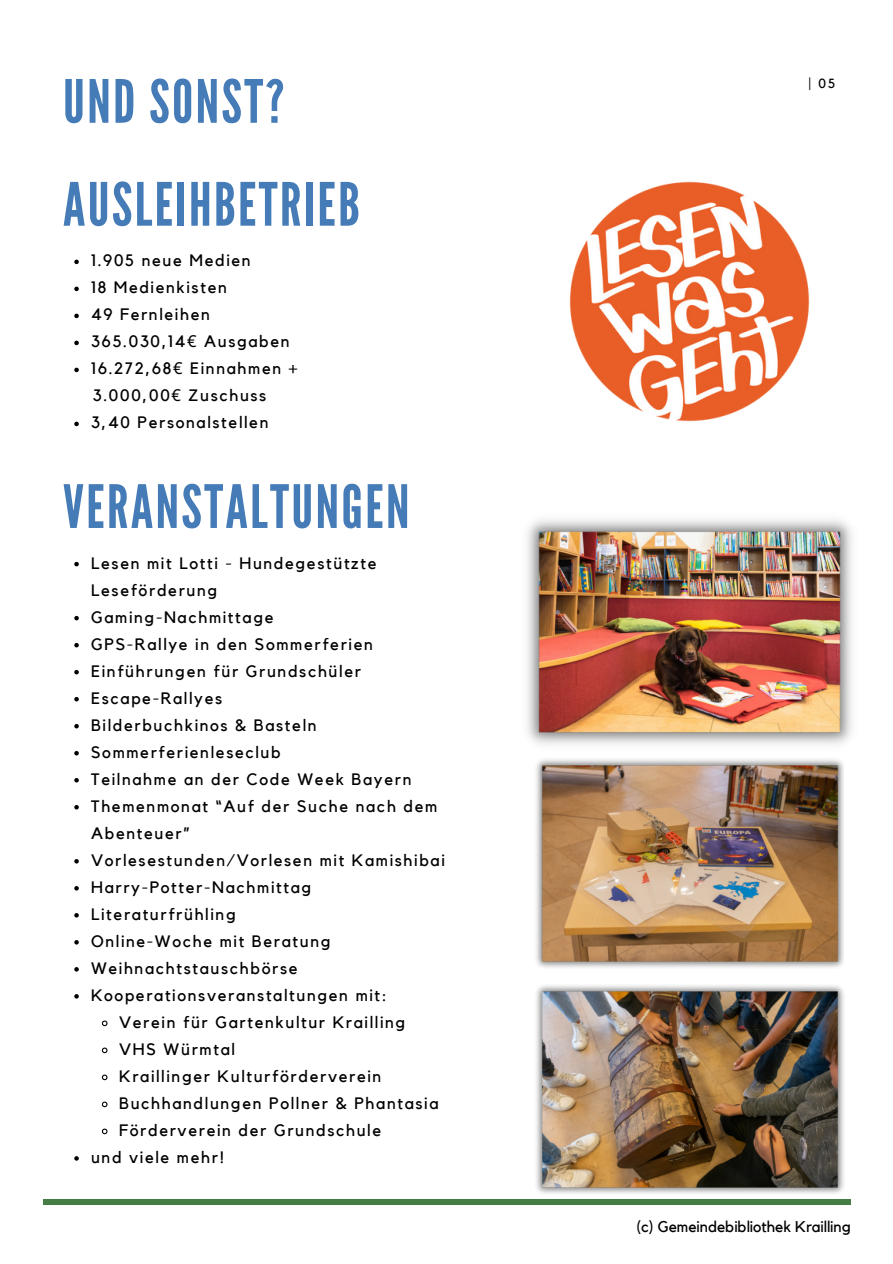
<style>
.page{position:relative;width:893px;height:1264px;background:#fff}
.page>*{position:absolute;margin:0;border:0;box-sizing:border-box;transform-origin:0 0}
.t1{font:59.55px "League Gothic";letter-spacing:.04em;color:#457bb6}
.t2{font:16.5px/27px "Kollektif";letter-spacing:.1em;color:#000}
.t3{font:15.45px "Kollektif";color:#000}
.t4{font:13.2px "Kollektif";color:#000}
.s1{font-family:"Noto Sans"}
</style>
<div class="page">
<div style="left:43px;top:1199px;width:808px;height:5px;background:#467d44"></div>
<img style="left:527px;top:519px;width:325px;height:226px">
<img style="left:536px;top:759px;width:307px;height:209px">
<img style="left:569px;top:181px;width:241px;height:241px">
<svg style="left:74px;top:259px;width:5px;height:5px"></svg>
<svg style="left:74px;top:286px;width:5px;height:5px"></svg>
<svg style="left:74px;top:313px;width:5px;height:5px"></svg>
<svg style="left:74px;top:340px;width:5px;height:5px"></svg>
<svg style="left:74px;top:367px;width:5px;height:5px"></svg>
<svg style="left:74px;top:421px;width:5px;height:5px"></svg>
<svg style="left:74px;top:562px;width:5px;height:4px"></svg>
<svg style="left:74px;top:616px;width:5px;height:4px"></svg>
<svg style="left:74px;top:643px;width:5px;height:4px"></svg>
<svg style="left:74px;top:670px;width:5px;height:4px"></svg>
<svg style="left:74px;top:697px;width:5px;height:4px"></svg>
<svg style="left:74px;top:724px;width:5px;height:4px"></svg>
<svg style="left:74px;top:751px;width:5px;height:4px"></svg>
<svg style="left:74px;top:778px;width:5px;height:4px"></svg>
<svg style="left:74px;top:805px;width:5px;height:4px"></svg>
<svg style="left:74px;top:859px;width:5px;height:4px"></svg>
<svg style="left:74px;top:886px;width:5px;height:4px"></svg>
<svg style="left:74px;top:913px;width:5px;height:4px"></svg>
<svg style="left:74px;top:940px;width:5px;height:4px"></svg>
<svg style="left:74px;top:967px;width:5px;height:4px"></svg>
<svg style="left:74px;top:994px;width:5px;height:4px"></svg>
<svg style="left:101px;top:1020px;width:7px;height:7px"></svg>
<svg style="left:101px;top:1047px;width:7px;height:7px"></svg>
<svg style="left:101px;top:1074px;width:7px;height:7px"></svg>
<svg style="left:101px;top:1101px;width:7px;height:7px"></svg>
<svg style="left:101px;top:1128px;width:7px;height:7px"></svg>
<svg style="left:74px;top:1156px;width:5px;height:4px"></svg>
<img style="left:536px;top:985px;width:308px;height:209px">
<h1 class="t1" style="left:63px;top:66px;width:223px">UND SONST?</h1>
<p class="t4" style="left:808px;top:76px;width:28px">| 05</p>
<h1 class="t1" style="left:63px;top:169px;width:298px">AUSLEIHBETRIEB</h1>
<p class="t2" style="left:91px;top:247px;width:208px">1.905 neue Medien<br>18 Medienkisten<br>49 Fernleihen<br>365.030,14<span class="s1">€</span> Ausgaben<br>16.272,68<span class="s1">€</span> Einnahmen +<br>3.000,00<span class="s1">€</span> Zuschuss<br>3,40 Personalstellen</p>
<h1 class="t1" style="left:63px;top:471px;width:348px">VERANSTALTUNGEN</h1>
<p class="t2" style="left:91px;top:549px;width:287px">Lesen mit Lotti - Hundegestützte</p>
<p class="t2" style="left:91px;top:576px;width:128px">Leseförderung</p>
<p class="t2" style="left:91px;top:603px;width:184px">Gaming-Nachmittage</p>
<p class="t2" style="left:91px;top:630px;width:283px">GPS-Rallye in den Sommerferien</p>
<p class="t2" style="left:91px;top:657px;width:271px">Einführungen für Grundschüler</p>
<p class="t2" style="left:91px;top:684px;width:133px">Escape-Rallyes</p>
<p class="t2" style="left:91px;top:711px;width:227px">Bilderbuchkinos &amp; Basteln</p>
<p class="t2" style="left:91px;top:738px;width:191px">Sommerferienleseclub</p>
<p class="t2" style="left:91px;top:765px;width:322px">Teilnahme an der Code Week Bayern</p>
<p class="t2" style="left:91px;top:792px;width:348px">Themenmonat “Auf der Suche nach dem</p>
<p class="t2" style="left:91px;top:819px;width:100px">Abenteuer”</p>
<p class="t2" style="left:91px;top:846px;width:355px">Vorlesestunden/Vorlesen mit Kamishibai</p>
<p class="t2" style="left:91px;top:873px;width:222px">Harry-Potter-Nachmittag</p>
<p class="t2" style="left:91px;top:900px;width:146px">Literaturfrühling</p>
<p class="t2" style="left:91px;top:927px;width:241px">Online-Woche mit Beratung</p>
<p class="t2" style="left:91px;top:954px;width:208px">Weihnachtstauschbörse</p>
<p class="t2" style="left:91px;top:981px;width:297px">Kooperationsveranstaltungen mit:</p>
<p class="t2" style="left:119px;top:1008px;width:288px">Verein für Gartenkultur Krailling</p>
<p class="t2" style="left:119px;top:1035px;width:117px">VHS Würmtal</p>
<p class="t2" style="left:119px;top:1062px;width:264px">Kraillinger Kulturförderverein</p>
<p class="t2" style="left:119px;top:1089px;width:321px">Buchhandlungen Pollner &amp; Phantasia</p>
<p class="t2" style="left:119px;top:1116px;width:263px">Förderverein der Grundschule</p>
<p class="t2" style="left:91px;top:1143px;width:134px">und viele mehr!</p>
<p class="t3" style="left:636px;top:1217px;width:216px">(c) Gemeindebibliothek Krailling</p>
</div>
